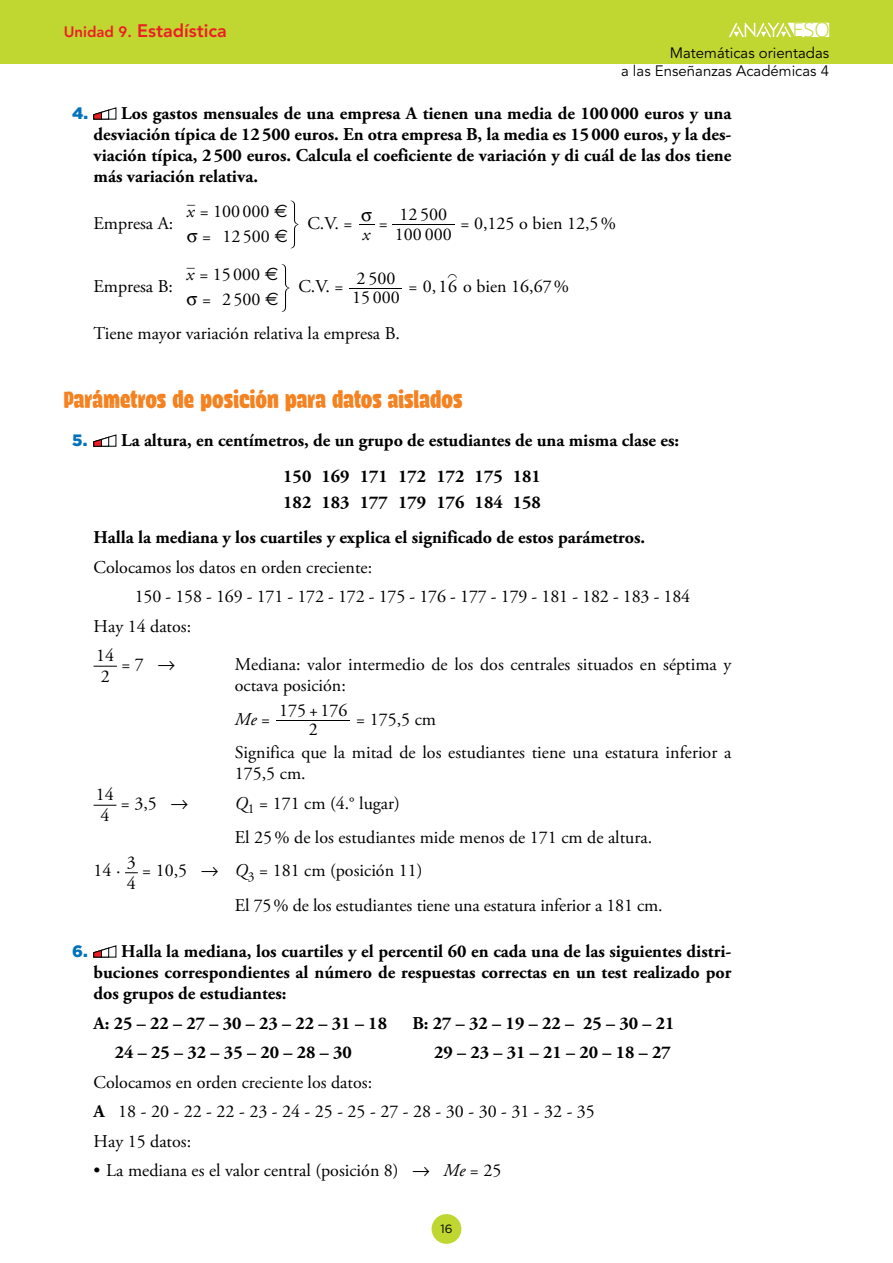
<style>
.page{position:relative;width:893px;height:1263px;background:#fff}
.page>*{position:absolute;margin:0;border:0;box-sizing:border-box;transform-origin:0 0}
.prop_Titul_2{font:700 27px "Navaja";color:#f58220}
.t1{font:300 20.25px "Open Sans";color:#bfd730}
.Soluciones_apartados{font:18px/21px "Adobe Garamond Pro";color:#000}
.prop_TextoEjeryProb{font:700 18px/21px "Adobe Garamond Pro";color:#000;text-align:justify}
.prop_TextoEjeryProbA{font:700 18px "Adobe Garamond Pro";color:#000}
.t2{font:800 18px "Avenir LT Std";color:#ed1d24}
.Soluciones_apartados-2{font:italic 18px "Adobe Garamond Pro";color:#000}
.t3{font:18px/18.5px "Anaya Math 1";color:#000}
.t4{font:18px "M Ma Variable B";color:#000;scale:.9 1}
.t5{font:15px/18px "Avenir LT Std";color:#000;text-align:right}
.t6{font:13.5px "Adobe Garamond Pro";color:#000;scale:1.2 1}
.t7{font:12px "Gotham";color:#000}
.s1{font-size:15px}
.s2{font-family:"Gotham";font-weight:900;font-size:16.5px;color:#0072bc}
.s3{font-style:italic}
.s4{font-family:"Adobe Garamond Pro";font-style:italic}
.s5{font-style:normal}
.s6{font-weight:700}
</style>
<div class="page">
<div style="left:0;top:0;width:893px;height:64px;background:#bfd730"></div>
<svg style="left:729px;top:22px;width:100px;height:15px"></svg>
<div style="left:432px;top:1214px;width:29px;height:30px;background:#bfd730;border-radius:50%"></div>
<svg style="left:93px;top:107px;width:23px;height:13px"></svg>
<svg style="left:359px;top:224px;width:15px;height:1px"></svg>
<hr style="left:392px;top:224px;width:62px;height:1px;background:#000">
<hr style="left:350px;top:288px;width:52px;height:1px;background:#000">
<svg style="left:93px;top:434px;width:23px;height:13px"></svg>
<svg style="left:94px;top:666px;width:23px;height:1px"></svg>
<hr style="left:276px;top:720px;width:74px;height:1px;background:#000">
<svg style="left:94px;top:805px;width:22px;height:1px"></svg>
<svg style="left:125px;top:872px;width:13px;height:1px"></svg>
<svg style="left:93px;top:945px;width:23px;height:12px"></svg>
<svg style="left:290px;top:200px;width:8px;height:48px"></svg>
<svg style="left:281px;top:264px;width:8px;height:48px"></svg>
<p class="t2" style="left:64px;top:20px;width:165px"><span class="s1">Unidad 9.</span> Estadística</p>
<p class="t1" style="left:792px;top:16px;width:39px">ESO</p>
<p class="t5" style="left:621px;top:44px;width:210px">Matemáticas orientadas<br>a las Enseñanzas Académicas 4</p>
<p class="prop_TextoEjeryProb" style="left:94px;top:103px;width:639px;text-indent:-21px"><span class="s2">4.</span> Los gastos mensuales de una empresa A tienen una media de 100000 euros y una desviación típica de 12500 euros. En otra empresa B, la media es 15000 euros, y la des&shy;viación típica, 2500 euros. Calcula el coeficiente de variación y di cuál de las dos tiene más variación relativa.</p>
<p class="Soluciones_apartados" style="left:94px;top:213px;width:81px">Empresa A:</p>
<p class="t6" style="left:187px;top:195px;width:8px">–</p>
<p class="Soluciones_apartados" style="left:187px;top:201px;width:84px"><span class="s3">x</span> = 100000</p>
<p class="Soluciones_apartados" style="left:399px;top:205px;width:49px">12 500</p>
<p class="Soluciones_apartados" style="left:307px;top:213px;width:47px">C.V. =</p>
<p class="t3" style="left:361px;top:205px;width:12px">q <span class="s4">x</span></p>
<p class="Soluciones_apartados" style="left:379px;top:213px;width:10px">=</p>
<p class="Soluciones_apartados" style="left:461px;top:213px;width:157px">= 0,125 o bien 12,5%</p>
<p class="Soluciones_apartados" style="left:395px;top:224px;width:58px">100 000</p>
<p class="Soluciones_apartados" style="left:202px;top:226px;width:69px">= 12500</p>
<p class="Soluciones_apartados" style="left:94px;top:277px;width:81px">Empresa B:</p>
<p class="t6" style="left:187px;top:259px;width:8px">–</p>
<p class="Soluciones_apartados" style="left:187px;top:264px;width:75px"><span class="s3">x</span> = 15000</p>
<p class="Soluciones_apartados" style="left:202px;top:290px;width:60px">= 2500</p>
<p class="Soluciones_apartados" style="left:298px;top:277px;width:47px">C.V. =</p>
<p class="Soluciones_apartados" style="left:357px;top:268px;width:40px">2 500</p>
<p class="Soluciones_apartados" style="left:352px;top:288px;width:49px">15 000</p>
<p class="Soluciones_apartados" style="left:94px;top:323px;width:308px">Tiene mayor variación relativa la empresa B.</p>
<p class="t4" style="left:448px;top:261px;width:12px">!</p>
<p class="Soluciones_apartados" style="left:409px;top:277px;width:162px">= 0 1, 6 o bien 16,67%</p>
<p class="prop_Titul_2" style="left:64px;top:387px;width:400px">Parámetros de posición para datos aislados</p>
<p class="prop_TextoEjeryProb" style="left:72px;top:431px;width:608px"><span class="s2">5.</span> La altura, en centímetros, de un grupo de estudiantes de una misma clase es:</p>
<p class="prop_TextoEjeryProb" style="left:283px;top:464px;width:259px;line-height:25.5px">150 169 171 172 172 175 181<br>182 183 177 179 176 184 158</p>
<p class="prop_TextoEjeryProb" style="left:94px;top:527px;width:553px">Halla la mediana y los cuartiles y explica el significado de estos parámetros.</p>
<p class="Soluciones_apartados" style="left:94px;top:557px;width:280px">Colocamos los datos en orden creciente:</p>
<p class="Soluciones_apartados" style="left:135px;top:587px;width:557px">150 - 158 - 169 - 171 - 172 - 172 - 175 - 176 - 177 - 179 - 181 - 182 - 183 - 184</p>
<p class="Soluciones_apartados" style="left:94px;top:616px;width:99px">Hay 14 datos:</p>
<p class="Soluciones_apartados" style="left:96px;top:646px;width:19px">14<br>2</p>
<p class="Soluciones_apartados" style="left:121px;top:654px;width:55px">= 7 →</p>
<p class="Soluciones_apartados" style="left:235px;top:654px;width:498px">Mediana: valor intermedio de los dos centrales situados en séptima y octava posición:</p>
<p class="Soluciones_apartados-2" style="left:235px;top:708px;width:37px">Me <span class="s5">=</span></p>
<p class="Soluciones_apartados" style="left:309px;top:720px;width:10px">2</p>
<p class="Soluciones_apartados" style="left:279px;top:700px;width:70px">175 +176</p>
<p class="Soluciones_apartados" style="left:356px;top:709px;width:81px">= 175,5 cm</p>
<p class="Soluciones_apartados" style="left:235px;top:743px;width:498px">Significa que la mitad de los estudiantes tiene una estatura inferior a<br>175,5 cm.</p>
<p class="Soluciones_apartados" style="left:96px;top:785px;width:19px">14<br>4</p>
<p class="Soluciones_apartados" style="left:121px;top:793px;width:69px">= 3,5 →</p>
<p class="Soluciones_apartados" style="left:235px;top:793px;width:167px"><span class="s3">Q</span><sub>1</sub> = 171 cm (4.° lugar)</p>
<p class="Soluciones_apartados" style="left:235px;top:827px;width:419px">El 25% de los estudiantes mide menos de 171 cm de altura.</p>
<p class="Soluciones_apartados" style="left:94px;top:861px;width:28px">14 ·</p>
<p class="Soluciones_apartados" style="left:127px;top:852px;width:10px">3<br>4</p>
<p class="Soluciones_apartados" style="left:142px;top:861px;width:282px">= 10,5 → <span class="s3">Q</span><sub>3</sub> = 181 cm (posición 11)</p>
<p class="Soluciones_apartados" style="left:235px;top:895px;width:429px">El 75% de los estudiantes tiene una estatura inferior a 181 cm.</p>
<p class="prop_TextoEjeryProb" style="left:94px;top:941px;width:639px;text-indent:-21px"><span class="s2">6.</span> Halla la mediana, los cuartiles y el percentil 60 en cada una de las siguientes distri&shy;buciones correspondientes al número de respuestas correctas en un test realizado por dos grupos de estudiantes:</p>
<p class="prop_TextoEjeryProbA" style="left:94px;top:1013px;width:295px">A: 25 – 22 – 27 – 30 – 23 – 22 – 31 – 18</p>
<p class="prop_TextoEjeryProbA" style="left:412px;top:1013px;width:263px">B: 27 – 32 – 19 – 22 – 25 – 30 – 21</p>
<p class="prop_TextoEjeryProbA" style="left:115px;top:1042px;width:238px">24 – 25 – 32 – 35 – 20 – 28 – 30</p>
<p class="prop_TextoEjeryProbA" style="left:434px;top:1042px;width:238px">29 – 23 – 31 – 21 – 20 – 18 – 27</p>
<p class="Soluciones_apartados" style="left:94px;top:1072px;width:280px">Colocamos en orden creciente los datos:</p>
<p class="Soluciones_apartados" style="left:94px;top:1102px;width:503px"><span class="s6">A</span> 18-20-22-22-23-24-25-25-27-28-30-30-31-32-35</p>
<p class="Soluciones_apartados" style="left:94px;top:1131px;width:99px">Hay 15 datos:</p>
<p class="Soluciones_apartados" style="left:94px;top:1161px;width:409px">• La mediana es el valor central (posición 8) → <span class="s3">Me</span> = 25</p>
<p class="t7" style="left:440px;top:1221px;width:14px">16</p>
</div>
